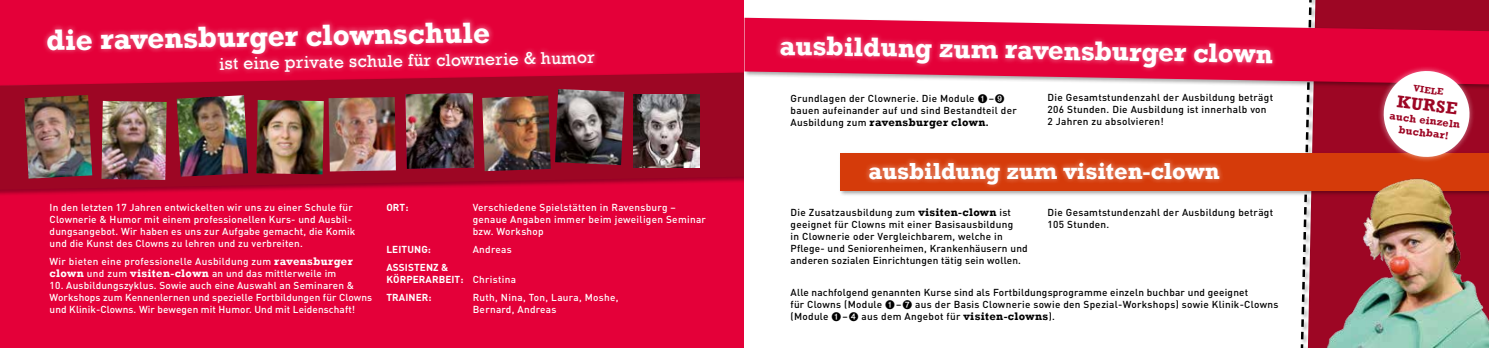
<style>
.page{position:relative;width:1489px;height:348px;background:#fff}
.page>*{position:absolute;margin:0;border:0;box-sizing:border-box;transform-origin:0 0}
.t1{font:700 30px "Rockwell";color:#fff}
.t2{font:700 27.5px "Rockwell";color:#fff}
.t3{font:700 23.75px "Rockwell";color:#fff}
.t4{font:17.5px "Rockwell";color:#fff}
.t5{font:700 17.5px "Rockwell";color:#9d0624}
.t6{font:700 11.25px "Rockwell";letter-spacing:.035em;color:#000}
.t7{font:700 10.88px/12.5px "Rockwell";color:#9d0624;text-align:center}
.t8{font:500 10px/12px "DIN";letter-spacing:.03em;color:#000}
.t9{font:500 10px/12px "DIN";letter-spacing:.02em;color:#fff}
.t10{font:700 10px/12px "DIN";letter-spacing:.01em;color:#fff}
.t11{font:700 9.5px "Rockwell";color:#9d0624}
.s1{font-family:"Rockwell";font-weight:700;font-size:11.25px}
.s2{font-weight:500}
.s3{font-family:"DIN";font-weight:500;font-size:10px}
.s4{font-family:"DIN";font-size:10px}
</style>
<div class="page">
<div style="left:1318px;top:0;width:170px;height:347px;background:#9d0624"></div>
<div style="left:1298px;top:0;width:20px;height:347px;background:#000;opacity:.35"></div>
<svg style="left:1298px;top:0;width:15px;height:347px"></svg>
<div style="left:838px;top:151px;width:650px;height:45px;background:#000;opacity:.35"></div>
<div style="left:840px;top:152px;width:648px;height:38px;background:#d53b0a"></div>
<div style="left:0;top:0;width:744px;height:71px;background:#e40039"></div>
<div style="left:0;top:196px;width:744px;height:151px;background:#e40039"></div>
<div style="left:0;top:71px;width:750px;height:125px;background:#000;opacity:.35"></div>
<svg style="left:0;top:72px;width:744px;height:117px;background:#a50526"></svg>
<img style="left:256px;top:100px;width:68px;height:74px">
<img style="left:555px;top:89px;width:69px;height:76px">
<div style="left:41px;top:16px;width:559px;height:62px;background:#fff;opacity:.5"></div>
<img style="left:24px;top:95px;width:68px;height:83px">
<img style="left:633px;top:94px;width:66px;height:73px">
<img style="left:482px;top:95px;width:68px;height:76px">
<img style="left:101px;top:101px;width:66px;height:79px">
<img style="left:177px;top:95px;width:71px;height:81px">
<img style="left:328px;top:97px;width:68px;height:74px">
<img style="left:405px;top:93px;width:69px;height:76px">
<div style="left:744px;top:0;width:25px;height:347px;background:#fff"></div>
<div style="left:743px;top:16px;width:745px;height:75px;background:#000;opacity:.35"></div>
<svg style="left:744px;top:18px;width:744px;height:66px;fill:#e40039"></svg>
<div style="left:774px;top:31px;width:503px;height:42px;background:#fff;opacity:.5"></div>
<div style="left:864px;top:156px;width:360px;height:33px;background:#fff;opacity:.5"></div>
<img style="left:1322px;top:178px;width:166px;height:169px">
<div style="left:1377px;top:65px;width:98px;height:98px;background:#fff;opacity:.5"></div>
<svg style="left:1380px;top:68px;width:91px;height:91px"></svg>
<h1 class="t1" style="left:46px;top:22px;width:445px;rotate:-1deg">die ravensburger clownschule</h1>
<h3 class="t4" style="left:219px;top:53px;width:377px;rotate:-1deg">ist eine private schule für clownerie &amp; humor</h3>
<p class="t9" style="left:50px;top:200px;width:307px">In den letzten 17 Jahren entwickelten wir uns zu einer Schule für Clownerie &amp; Humor mit einem professionellen Kurs- und Ausbil&shy;dungsangebot. Wir haben es uns zur Aufgabe gemacht, die Komik und die Kunst des Clowns zu lehren und zu verbreiten.</p>
<p class="t9" style="left:50px;top:254px;width:305px">Wir bieten eine professionelle Ausbildung zum <span class="s1">ravensburger clown</span> und zum <span class="s1">visiten-clown</span> an und das mittlerweile im</p>
<p class="t9" style="left:50px;top:278px;width:324px">10. Ausbildungszyklus. Sowie auch eine Auswahl an Seminaren &amp;<br>Workshops zum Kennenlernen und spezielle Fortbildungen für Clowns und Klinik-Clowns. Wir bewegen mit Humor. Und mit Leidenschaft!</p>
<p class="t10" style="left:386px;top:200px;width:24px">ORT:</p>
<p class="t9" style="left:472px;top:200px;width:235px">Verschiedene Spielstätten in Ravensburg – genaue Angaben immer beim jeweiligen Seminar bzw. Workshop</p>
<p class="t10" style="left:386px;top:242px;width:46px">LEITUNG:</p>
<p class="t9" style="left:472px;top:242px;width:41px">Andreas</p>
<p class="t10" style="left:386px;top:260px;width:131px">ASSISTENZ &amp;<br>KÖRPERARBEIT: <span class="s2">Christina</span></p>
<p class="t10" style="left:386px;top:290px;width:47px">TRAINER:</p>
<p class="t9" style="left:472px;top:290px;width:147px">Ruth, Nina, Ton, Laura, Moshe,<br>Bernard, Andreas</p>
<h2 class="t2" style="left:779px;top:29px;width:495px;rotate:1deg">ausbildung zum ravensburger clown</h2>
<p class="t8" style="left:790px;top:92px;width:228px">Grundlagen der Clownerie. Die Module ➊–➒ bauen aufeinander auf und sind Bestandteil der</p>
<p class="t6" style="left:790px;top:115px;width:199px"><span class="s3">Ausbildung zum</span> ravensburger clown<span class="s4">.</span></p>
<p class="t8" style="left:1047px;top:90px;width:227px">Die Gesamtstundenzahl der Ausbildung beträgt<br>206 Stunden. Die Ausbildung ist innerhalb von<br>2 Jahren zu absolvieren!</p>
<h3 class="t3" style="left:868px;top:156px;width:352px">ausbildung zum visiten-clown</h3>
<p class="t8" style="left:790px;top:206px;width:239px">Die Zusatzausbildung zum <span class="s1">visiten-clown</span> ist geeignet für Clowns mit einer Basisausbildung<br>in Clownerie oder Vergleichbarem, welche in Pflege- und Seniorenheimen, Krankenhäusern und anderen sozialen Einrichtungen tätig sein wollen.</p>
<p class="t8" style="left:1047px;top:206px;width:227px">Die Gesamtstundenzahl der Ausbildung beträgt<br>105 Stunden.</p>
<p class="t8" style="left:790px;top:285px;width:489px">Alle nachfolgend genannten Kurse sind als Fortbildungsprogramme einzeln buchbar und geeignet<br>für Clowns (Module ➊–➐ aus der Basis Clownerie sowie den Spezial-Workshops) sowie Klinik-Clowns (Module ➊–➍ aus dem Angebot für <span class="s1">visiten-clowns</span>).</p>
<p class="t11" style="left:1414px;top:82px;width:32px;rotate:7deg">VIELE</p>
<h3 class="t5" style="left:1398px;top:90px;width:62px;rotate:7deg">KURSE</h3>
<p class="t7" style="left:1390px;top:109px;width:72px;rotate:7deg">auch einzeln buchbar!</p>
</div>
